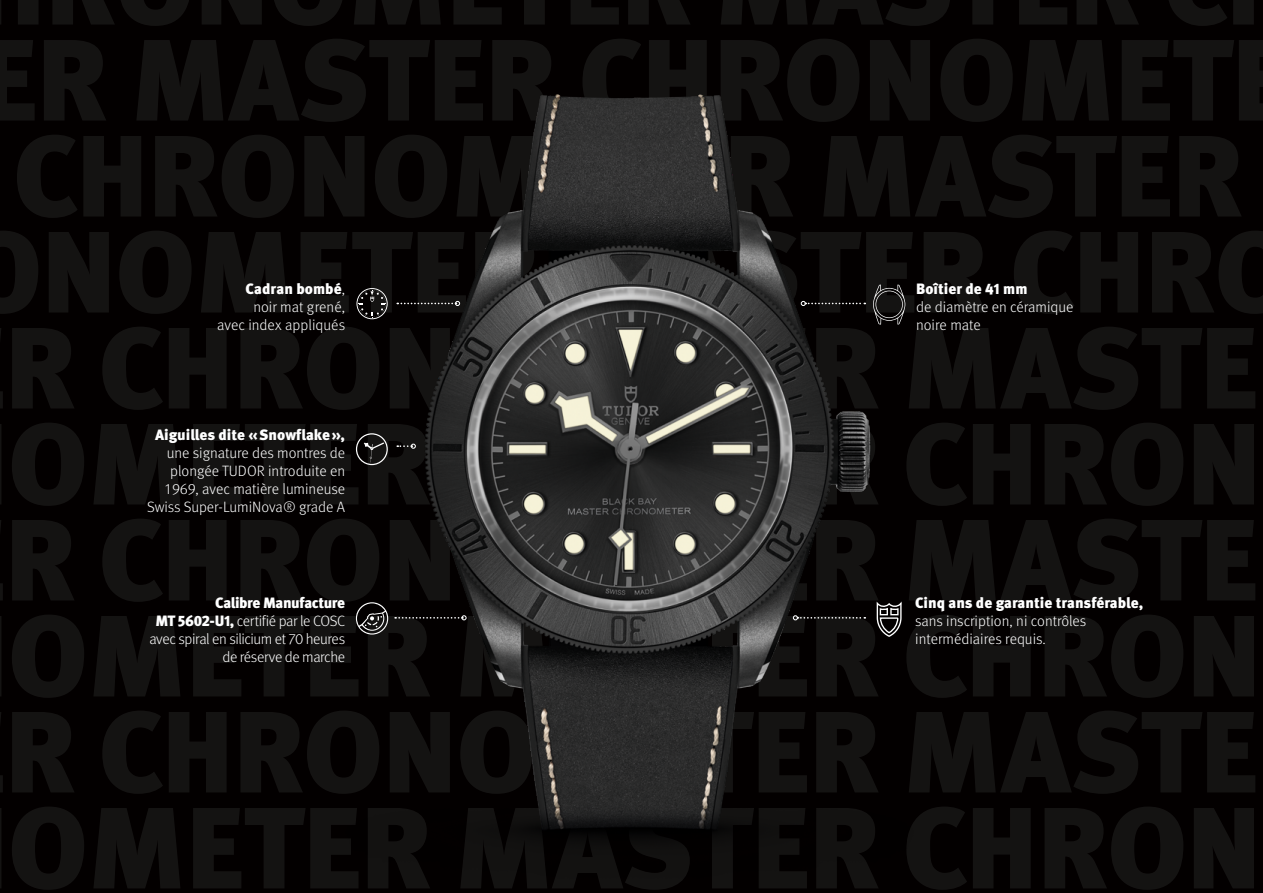
<style>
.page{position:relative;width:1263px;height:893px;background:#030000}
.page>*{position:absolute;margin:0;border:0;box-sizing:border-box;transform-origin:0 0}
.t1{font:300 15px/18px "Meta Pro";color:#fff}
.t2{font:300 15px/18px "Meta Pro";letter-spacing:-.03em;color:#fff;text-align:right}
.t3{font:900 15px "Meta Pro";color:#fff}
.s1{font-weight:900}
</style>
<div class="page">
<img style="left:355px;top:94px;width:551px;height:735px">
<svg style="left:873px;top:284px;width:32px;height:41px"></svg>
<svg style="left:356px;top:602px;width:32px;height:33px"></svg>
<svg style="left:397px;top:301px;width:63px;height:5px"></svg>
<svg style="left:801px;top:301px;width:64px;height:5px"></svg>
<svg style="left:793px;top:615px;width:72px;height:5px"></svg>
<svg style="left:395px;top:615px;width:72px;height:5px"></svg>
<svg style="left:876px;top:599px;width:26px;height:39px"></svg>
<svg style="left:356px;top:288px;width:32px;height:31px"></svg>
<div style="left:356px;top:433px;width:32px;height:32px;border:1px solid #fff;border-radius:50%"></div>
<svg style="left:364px;top:442px;width:20px;height:20px"></svg>
<svg style="left:397px;top:444px;width:19px;height:5px"></svg>
<p class="t1" style="left:217px;top:279px;width:130px;text-align:right"><span class="s1">Cadran bombé</span>,<br>noir mat grené,<br>avec index appliqués</p>
<p class="t3" style="left:155px;top:422px;width:192px">Aiguilles dite «Snowflake»,</p>
<p class="t1" style="left:147px;top:443px;width:200px;text-align:right">une signature des montres de plongée TUDOR introduite en<br>1969, avec matière lumineuse<br>Swiss Super-LumiNova® grade A</p>
<p class="t2" style="left:149px;top:593px;width:197px"><span class="s1">Calibre Manufacture<br>MT 5602-U1,</span> certifié par le COSC avec spiral en silicium et 70 heures de réserve de marche</p>
<p class="t3" style="left:916px;top:277px;width:113px">Boîtier de 41 mm</p>
<p class="t1" style="left:916px;top:297px;width:159px">de diamètre en céramique noire mate</p>
<p class="t3" style="left:915px;top:591px;width:230px">Cinq ans de garantie transférable,</p>
<p class="t1" style="left:915px;top:611px;width:173px">sans inscription, ni contrôles intermédiaires requis.</p>
</div>
